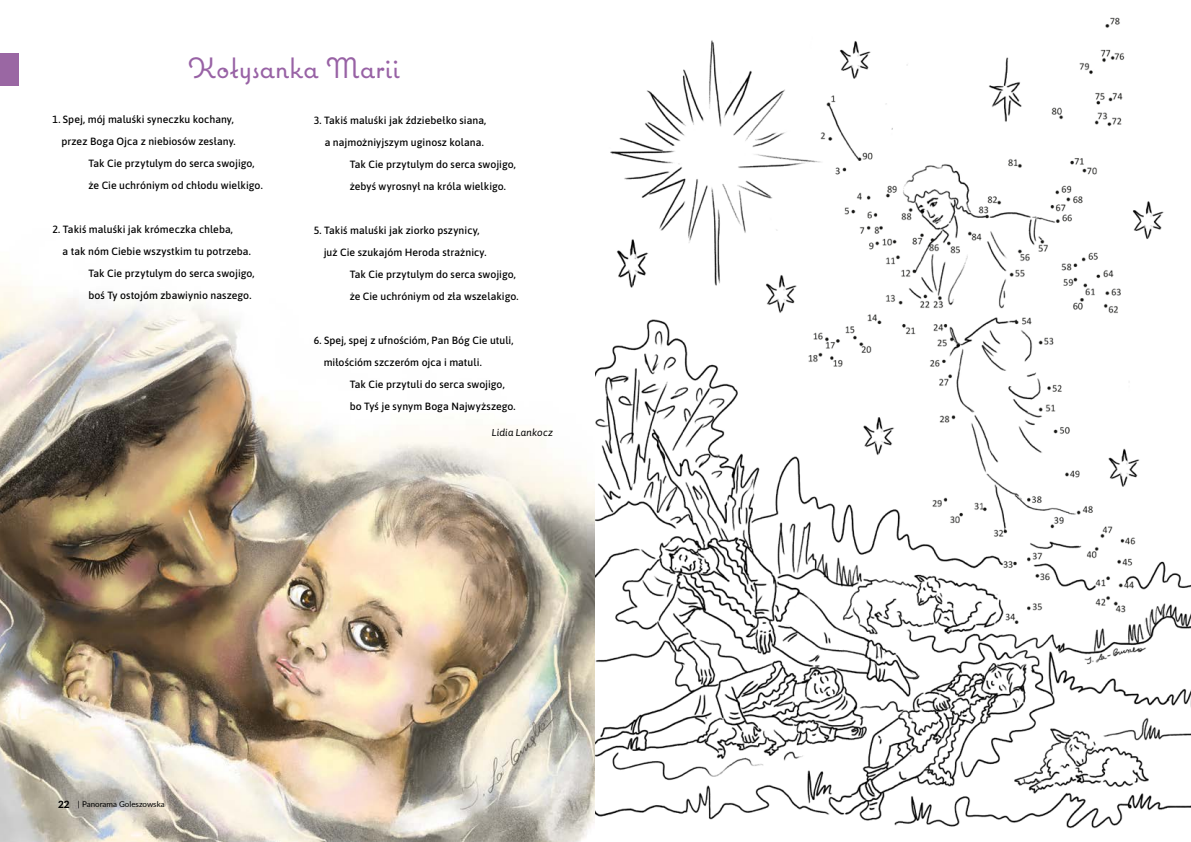
<style>
.page{position:relative;width:1191px;height:842px;background:#fff}
.page>*{position:absolute;margin:0;border:0;box-sizing:border-box;transform-origin:0 0}
.t1{font:28.9px "Coquette";color:#9862a5}
.t2{font:500 10.5px/22px "Asap";letter-spacing:.005em;color:#000}
.t3{font:italic 10px "Asap";letter-spacing:.01em;color:#000}
.t4{font:8px "Lato";color:#000}
.s1{font-weight:800;font-size:10px}
</style>
<div class="page">
<img style="left:0;top:17px;width:1191px;height:825px">
<div style="left:0;top:53px;width:19px;height:32px;background:#9a67a3"></div>
<div style="left:1171px;top:53px;width:20px;height:32px;background:#fff"></div>
<h1 class="t1" style="left:188px;top:50px;width:213px">Kołysanka Marii</h1>
<p class="t2" style="left:52px;top:108px;width:183px">1. Spej, mój maluśki syneczku kochany,</p>
<p class="t2" style="left:61px;top:130px;width:176px">przez Boga Ojca z niebiosów zesłany.</p>
<p class="t2" style="left:88px;top:152px;width:168px">Tak Cie przytulym do serca swojigo,</p>
<p class="t2" style="left:88px;top:174px;width:176px">że Cie uchróniym od chłodu wielkigo.</p>
<p class="t2" style="left:52px;top:218px;width:182px">2. Takiś maluśki jak krómeczka chleba,</p>
<p class="t2" style="left:62px;top:240px;width:190px">a tak nóm Ciebie wszystkim tu potrzeba.</p>
<p class="t2" style="left:88px;top:262px;width:168px">Tak Cie przytulym do serca swojigo,</p>
<p class="t2" style="left:88px;top:284px;width:164px">boś Ty ostojóm zbawiynio naszego.</p>
<p class="t2" style="left:314px;top:108px;width:174px">3. Takiś maluśki jak ździebełko siana,</p>
<p class="t2" style="left:325px;top:130px;width:161px">a najmożniyjszym uginosz kolana.</p>
<p class="t2" style="left:350px;top:152px;width:168px">Tak Cie przytulym do serca swojigo,</p>
<p class="t2" style="left:350px;top:174px;width:158px">żebyś wyrosnył na króla wielkigo.</p>
<p class="t2" style="left:314px;top:218px;width:167px">5. Takiś maluśki jak ziorko pszynicy,</p>
<p class="t2" style="left:324px;top:240px;width:164px">już Cie szukajóm Heroda strażnicy.</p>
<p class="t2" style="left:350px;top:262px;width:168px">Tak Cie przytulym do serca swojigo,</p>
<p class="t2" style="left:350px;top:284px;width:170px">że Cie uchróniym od zła wszelakigo.</p>
<p class="t2" style="left:324px;top:328px;width:191px;text-indent:-10px">6. Spej, spej z ufnościóm, Pan Bóg Cie utuli, miłościóm szczeróm ojca i matuli.</p>
<p class="t2" style="left:350px;top:372px;width:167px">Tak Cie przytuli do serca swojigo, bo Tyś je synym Boga Najwyższego.</p>
<p class="t3" style="left:492px;top:426px;width:63px">Lidia Lankocz</p>
<p class="t4" style="left:58px;top:798px;width:108px"><span class="s1">22</span> | Panorama Goleszowska</p>
</div>
